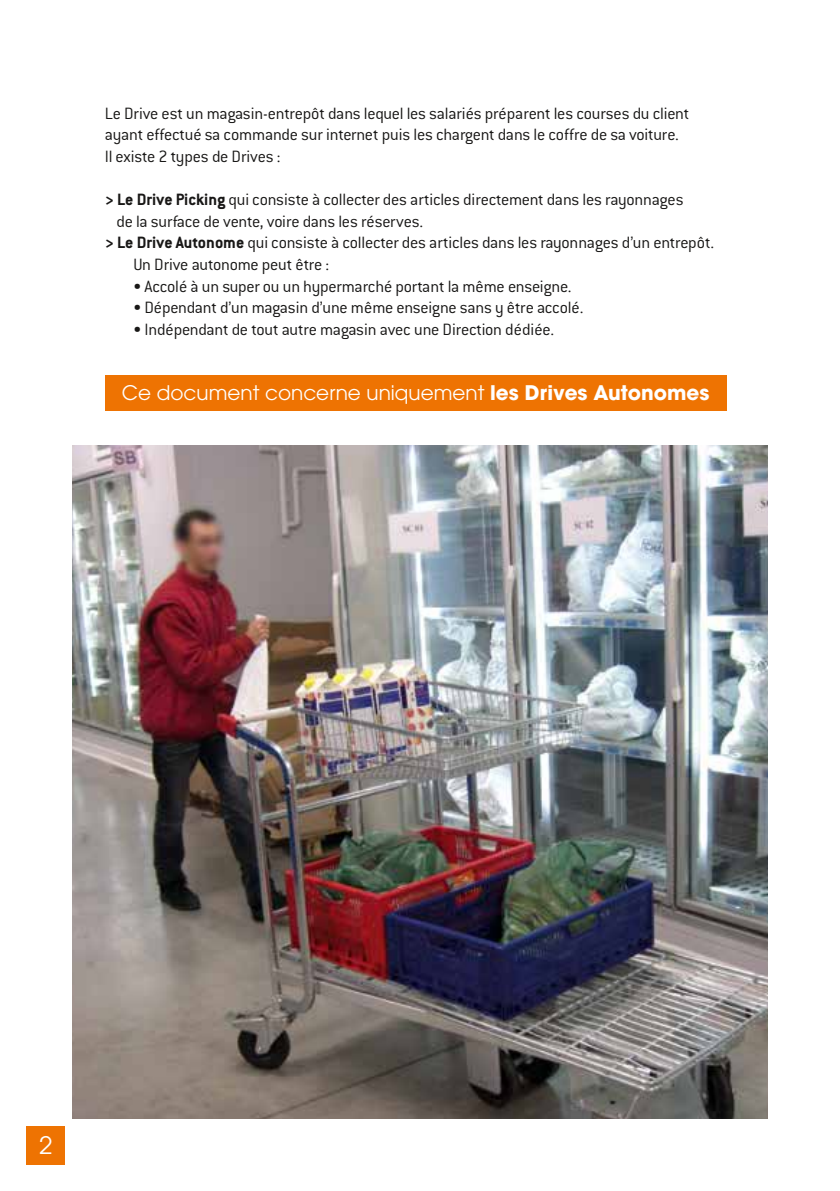
<style>
.page{position:relative;width:840px;height:1191px;background:#fff}
.page>*{position:absolute;margin:0;border:0;box-sizing:border-box;transform-origin:0 0}
.t1{font:24px "Avant Garde";color:#fff}
.t2{font:20px "Avant Garde";color:#fff}
.t3{font:300 18px/21.6px "Conduit ITC";letter-spacing:-.015em;color:#181716}
.s1{font-weight:700}
</style>
<div class="page">
<div style="left:27px;top:1126px;width:38px;height:38px;background:#ee7302"></div>
<img style="left:72px;top:445px;width:695px;height:674px">
<div style="left:105px;top:375px;width:621px;height:36px;background:#ee7302"></div>
<p class="t3" style="left:105px;top:102px;width:585px">Le Drive est un magasin-entrepôt dans lequel les salariés préparent les courses du client ayant effectué sa commande sur internet puis les chargent dans le coffre de sa voiture.<br>Il existe 2 types de Drives :</p>
<p class="t3" style="left:105px;top:189px;width:579px"><span class="s1">&gt; Le Drive Picking</span> qui consiste à collecter des articles directement dans les rayonnages</p>
<p class="t3" style="left:116px;top:210px;width:308px">de la surface de vente, voire dans les réserves.</p>
<p class="t3" style="left:105px;top:232px;width:610px"><span class="s1">&gt; Le Drive Autonome</span> qui consiste à collecter des articles dans les rayonnages d’un entrepôt.</p>
<p class="t3" style="left:133px;top:253px;width:197px">Un Drive autonome peut être :</p>
<p class="t3" style="left:133px;top:275px;width:439px">• Accolé à un super ou un hypermarché portant la même enseigne.</p>
<p class="t3" style="left:133px;top:297px;width:451px">• Dépendant d’un magasin d’une même enseigne sans y être accolé.</p>
<p class="t3" style="left:133px;top:318px;width:422px">• Indépendant de tout autre magasin avec une Direction dédiée.</p>
<p class="t2" style="left:122px;top:381px;width:588px">Ce document concerne uniquement <span class="s1">les Drives Autonomes</span></p>
<h1 class="t1" style="left:39px;top:1131px;width:15px">2</h1>
</div>
